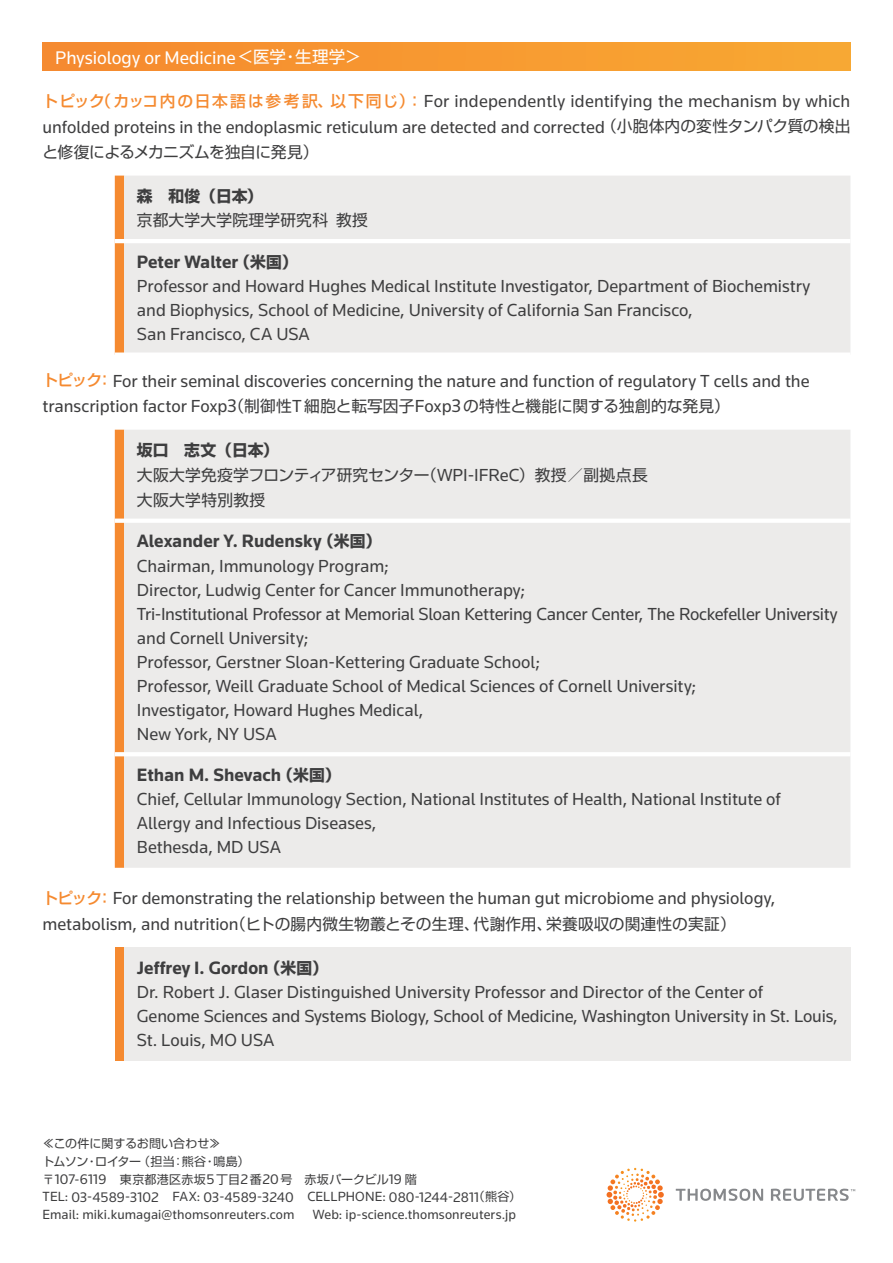
<style>
.page{position:relative;width:893px;height:1263px;background:#fff}
.page>*{position:absolute;margin:0;border:0;box-sizing:border-box;transform-origin:0 0}
.t1{font:18.9px "Knowledge";letter-spacing:-.005em;color:#fff}
.t2{font:700 18.6px "Knowledge";color:#3e3e3f}
.t3{font:18.15px/24px "Knowledge";color:#3e3e3f}
.t4{font:15.75px/25.5px "Shin Go Pro Regular 90 msp RKSJ H";letter-spacing:.01em;color:#3e3e3f}
.t5{font:15.75px "Shin Go Pro Regular 90 msp RKSJ H";letter-spacing:-.025em;color:#3e3e3f}
.t6{font:15.75px "Shin Go Pro Bold 90 msp RKSJ H";letter-spacing:.005em;color:#3e3e3f}
.t7{font:14.4px "Knowledge";letter-spacing:.005em;color:#3e3e3f}
.t8{font:13.8px "Knowledge";letter-spacing:.01em;color:#3e3e3f}
.t9{font:12px/17.7px "Shin Go Pro Regular 90 msp RKSJ H";letter-spacing:.005em;color:#3e3e3f}
.s1{font-family:"Shin Go Pro Regular 90 msp RKSJ H";font-size:16.5px}
.s2{font-family:"Shin Go Pro Medium 90 msp RKSJ H";font-size:15.75px;color:#f58a30}
.s3{font-family:"Shin Go Pro Regular 90 msp RKSJ H";font-size:15.75px}
.s4{font-family:"Shin Go Pro Bold 90 msp RKSJ H";font-weight:400;font-size:15.75px}
.s5{font-size:18.9px}
.s6{font-family:"Knowledge";font-size:18.15px}
.s7{font-family:"Knowledge";font-size:14.4px}
.s8{font-family:"Knowledge";font-size:13.8px}
.s9{font-size:13.8px}
.s10{font-family:"Shin Go Pro Regular 90 msp RKSJ H";font-size:12px}
</style>
<div class="page">
<svg style="left:676px;top:1188px;width:179px;height:13px"></svg>
<svg style="left:606px;top:1168px;width:58px;height:54px"></svg>
<div style="left:43px;top:43px;width:807px;height:28px;background:linear-gradient(to right,#f6892f,#f8a933)"></div>
<div style="left:115px;top:176px;width:9px;height:176px;background:#f58a30"></div>
<div style="left:124px;top:176px;width:726px;height:176px;background:#ecebea"></div>
<hr style="left:115px;top:239px;width:735px;height:4px;background:#fff">
<div style="left:115px;top:947px;width:9px;height:114px;background:#f58a30"></div>
<div style="left:124px;top:947px;width:726px;height:114px;background:#ecebea"></div>
<div style="left:115px;top:430px;width:9px;height:438px;background:#f58a30"></div>
<div style="left:124px;top:430px;width:726px;height:438px;background:#ecebea"></div>
<hr style="left:115px;top:519px;width:735px;height:4px;background:#fff">
<hr style="left:115px;top:752px;width:735px;height:4px;background:#fff">
<p class="t1" style="left:55px;top:51px;width:307px">Physiology or Medicine<span class="s1">＜医学・生理学＞</span></p>
<p class="t3" style="left:43px;top:90px;width:809px;line-height:25.5px"><span class="s2">トピック（カッコ内の日本語は参考訳、以下同じ）：</span>For independently identifying the mechanism by which unfolded proteins in the endoplasmic reticulum are detected and corrected <span class="s3">（小胞体内の変性タンパク質の検出</span></p>
<p class="t5" style="left:43px;top:146px;width:277px">と修復によるメカニズムを独自に発見）</p>
<p class="t6" style="left:137px;top:190px;width:127px">森　和俊 （日本）</p>
<p class="t4" style="left:137px;top:210px;width:233px">京都大学大学院理学研究科 教授</p>
<p class="t2" style="left:137px;top:255px;width:162px">Peter Walter <span class="s4">（米国）</span></p>
<p class="t3" style="left:137px;top:275px;width:675px">Professor and Howard Hughes Medical Institute Investigator, Department of Biochemistry and Biophysics, School of Medicine, University of California San Francisco,<br>San Francisco, CA USA</p>
<p class="t3" style="left:43px;top:369px;width:768px;line-height:25.5px"><span class="s2">トピック：</span>For their seminal discoveries concerning the nature and function of regulatory T cells and the transcription factor Foxp<span class="s5">3</span><span class="s3">（制御性</span>T<span class="s3">細胞と転写因子</span>Foxp<span class="s5">3</span><span class="s3">の特性と機能に関する独創的な発見）</span></p>
<p class="t6" style="left:137px;top:444px;width:143px">坂口　志文 （日本）</p>
<p class="t4" style="left:137px;top:464px;width:512px">大阪大学免疫学フロンティア研究センター（<span class="s6">WPI-IFReC</span>）教授／副拠点長大阪大学特別教授</p>
<p class="t2" style="left:137px;top:535px;width:246px">Alexander Y. Rudensky <span class="s4">（米国）</span></p>
<p class="t3" style="left:137px;top:555px;width:702px">Chairman, Immunology Program;<br>Director, Ludwig Center for Cancer Immunotherapy;<br>Tri-Institutional Professor at Memorial Sloan Kettering Cancer Center, The Rockefeller University and Cornell University;<br>Professor, Gerstner Sloan-Kettering Graduate School;<br>Professor, Weill Graduate School of Medical Sciences of Cornell University;<br>Investigator, Howard Hughes Medical,<br>New York, NY USA</p>
<p class="t2" style="left:137px;top:768px;width:205px">Ethan M. Shevach <span class="s4">（米国）</span></p>
<p class="t3" style="left:137px;top:789px;width:645px">Chief, Cellular Immunology Section, National Institutes of Health, National Institute of<br>Allergy and Infectious Diseases,<br>Bethesda, MD USA</p>
<p class="t3" style="left:43px;top:888px;width:734px"><span class="s2">トピック：</span>For demonstrating the relationship between the human gut microbiome and physiology,</p>
<p class="t4" style="left:43px;top:913px;width:695px"><span class="s6">metabolism, and nutrition</span>（ヒトの腸内微生物叢とその生理、代謝作用、栄養吸収の関連性の実証）</p>
<p class="t2" style="left:137px;top:961px;width:193px">Jeffrey I. Gordon <span class="s4">（米国）</span></p>
<p class="t3" style="left:137px;top:982px;width:702px">Dr. Robert J. Glaser Distinguished University Professor and Director of the Center of<br>Genome Sciences and Systems Biology, School of Medicine, Washington University in St. Louis,<br>St. Louis, MO USA</p>
<p class="t9" style="left:43px;top:1136px;width:376px">≪この件に関するお問い合わせ≫<br>トムソン・ロイター（担当：熊谷・鳴島）<br>〒<span class="s7">107</span><span class="s8">-</span><span class="s7">6119</span>　東京都港区赤坂<span class="s7">5</span>丁目<span class="s7">2</span>番<span class="s7">20</span>号　赤坂パークビル<span class="s7">19</span> 階</p>
<p class="t7" style="left:43px;top:1192px;width:480px"><span class="s9">TEL:</span> 03<span class="s9">-</span>4589<span class="s9">-</span>3102 <span class="s9">FAX:</span> 03<span class="s9">-</span>4589<span class="s9">-</span>3240 <span class="s9">CELLPHONE:</span> 080<span class="s9">-</span>1244<span class="s9">-</span>2811<span class="s10">（熊谷）</span></p>
<p class="t8" style="left:43px;top:1210px;width:254px">Email: miki.kumagai@thomsonreuters.com</p>
<p class="t8" style="left:313px;top:1210px;width:205px">Web: ip-science.thomsonreuters.jp</p>
</div>
